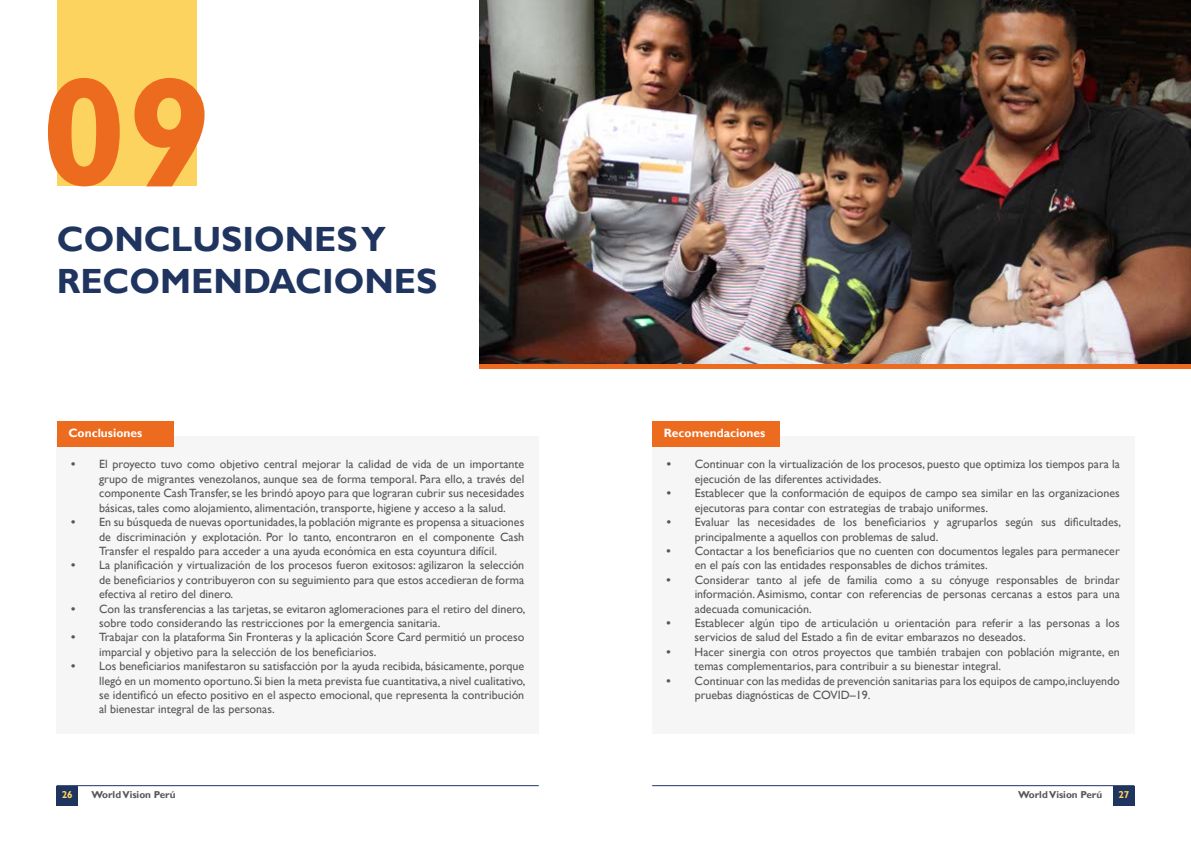
<style>
.page{position:relative;width:1191px;height:842px;background:#fff}
.page>*{position:absolute;margin:0;border:0;box-sizing:border-box;transform-origin:0 0}
.t1{font:700 155px "Gill Sans";color:#ed6b1f}
.t2{font:700 35px/42px "Gill Sans";color:#203460}
.t3{font:12px/14.4px "Gill Sans";color:#575756}
.t4{font:700 12px "Gill Sans";color:#fff}
.t5{font:700 10px "Gill Sans";color:#575756}
.t6{font:700 10px "Gill Sans";color:#fdd35f}
.s1{font-weight:700}
</style>
<div class="page">
<div style="left:57px;top:786px;width:21px;height:19px;background:#203460"></div>
<hr style="left:57px;top:785px;width:482px;height:1px;background:#203460">
<div style="left:1112px;top:786px;width:22px;height:19px;background:#203460"></div>
<hr style="left:652px;top:785px;width:482px;height:1px;background:#203460">
<img style="left:479px;top:0;width:712px;height:364px">
<div style="left:652px;top:436px;width:482px;height:297px;background:#f6f6f6"></div>
<div style="left:652px;top:421px;width:128px;height:25px;background:#ed6b1f"></div>
<div style="left:57px;top:436px;width:482px;height:297px;background:#f6f6f6"></div>
<div style="left:57px;top:421px;width:117px;height:25px;background:#ed6b1f"></div>
<div style="left:57px;top:0;width:140px;height:185px;background:#fdd35f"></div>
<div style="left:479px;top:364px;width:712px;height:5px;background:#ed6b1f"></div>
<h1 class="t1" style="left:41px;top:40px;width:173px">09</h1>
<h2 class="t2" style="left:57px;top:219px;width:382px">CONCLUSIONES Y<br>RECOMENDACIONES</h2>
<p class="t4" style="left:68px;top:426px;width:75px">Conclusiones</p>
<p class="t3" style="left:99px;top:457px;width:427px;text-align:justify;text-indent:-28px"><span class="s1">•</span> El proyecto tuvo como objetivo central mejorar la calidad de vida de un importante grupo de migrantes venezolanos, aunque sea de forma temporal. Para ello, a través del componente CashTransfer,se les brindó apoyo para que lograran cubrir sus necesidades básicas, tales como alojamiento, alimentación, transporte, higiene y acceso a la salud.</p>
<p class="t3" style="left:99px;top:515px;width:426px;text-align:justify;text-indent:-28px"><span class="s1">•</span> En su búsqueda de nuevas oportunidades,la población migrante es propensa a situaciones de discriminación y explotación. Por lo tanto, encontraron en el componente Cash Transfer el respaldo para acceder a una ayuda económica en esta coyuntura difícil.</p>
<p class="t3" style="left:99px;top:558px;width:427px;text-align:justify;text-indent:-28px"><span class="s1">•</span> La planificación y virtualización de los procesos fueron exitosos: agilizaron la selección de beneficiarios y contribuyeron con su seguimiento para que estos accedieran de forma efectiva al retiro del dinero.</p>
<p class="t3" style="left:99px;top:601px;width:428px;text-indent:-28px"><span class="s1">•</span> Con las transferencias a las tarjetas, se evitaron aglomeraciones para el retiro del dinero, sobre todo considerando las restricciones por la emergencia sanitaria.</p>
<p class="t3" style="left:99px;top:630px;width:426px;text-indent:-28px"><span class="s1">•</span> Trabajar con la plataforma Sin Fronteras y la aplicación Score Card permitió un proceso imparcial y objetivo para la selección de los beneficiarios.</p>
<p class="t3" style="left:99px;top:659px;width:428px;text-align:justify;text-indent:-28px"><span class="s1">•</span> Los beneficiarios manifestaron su satisfacción por la ayuda recibida, básicamente, porque llegó en un momento oportuno. Si bien la meta prevista fue cuantitativa, a nivel cualitativo, se identificó un efecto positivo en el aspecto emocional, que representa la contribución al bienestar integral de las personas.</p>
<p class="t4" style="left:664px;top:426px;width:103px">Recomendaciones</p>
<p class="t3" style="left:694px;top:457px;width:426px;text-indent:-28px"><span class="s1">•</span> Continuar con la virtualización de los procesos, puesto que optimiza los tiempos para la ejecución de las diferentes actividades.</p>
<p class="t3" style="left:694px;top:486px;width:426px;text-indent:-28px"><span class="s1">•</span> Establecer que la conformación de equipos de campo sea similar en las organizaciones ejecutoras para contar con estrategias de trabajo uniformes.</p>
<p class="t3" style="left:694px;top:515px;width:428px;text-indent:-28px"><span class="s1">•</span> Evaluar las necesidades de los beneficiarios y agruparlos según sus dificultades, principalmente a aquellos con problemas de salud.</p>
<p class="t3" style="left:694px;top:544px;width:426px;text-indent:-28px"><span class="s1">•</span> Contactar a los beneficiarios que no cuenten con documentos legales para permanecer en el país con las entidades responsables de dichos trámites.</p>
<p class="t3" style="left:694px;top:573px;width:426px;text-align:justify;text-indent:-28px"><span class="s1">•</span> Considerar tanto al jefe de familia como a su cónyuge responsables de brindar información. Asimismo, contar con referencias de personas cercanas a estos para una adecuada comunicación.</p>
<p class="t3" style="left:694px;top:616px;width:426px;text-indent:-28px"><span class="s1">•</span> Establecer algún tipo de articulación u orientación para referir a las personas a los servicios de salud del Estado a fin de evitar embarazos no deseados.</p>
<p class="t3" style="left:694px;top:645px;width:426px;text-indent:-28px"><span class="s1">•</span> Hacer sinergia con otros proyectos que también trabajen con población migrante, en temas complementarios, para contribuir a su bienestar integral.</p>
<p class="t3" style="left:694px;top:673px;width:426px;text-indent:-28px"><span class="s1">•</span> Continuar con las medidas de prevención sanitarias para los equipos de campo,incluyendo pruebas diagnósticas de COVID–19.</p>
<p class="t6" style="left:62px;top:789px;width:13px">26</p>
<p class="t5" style="left:91px;top:789px;width:86px">World Vision Perú</p>
<p class="t5" style="left:1018px;top:789px;width:86px">World Vision Perú</p>
<p class="t6" style="left:1118px;top:789px;width:13px">27</p>
</div>
